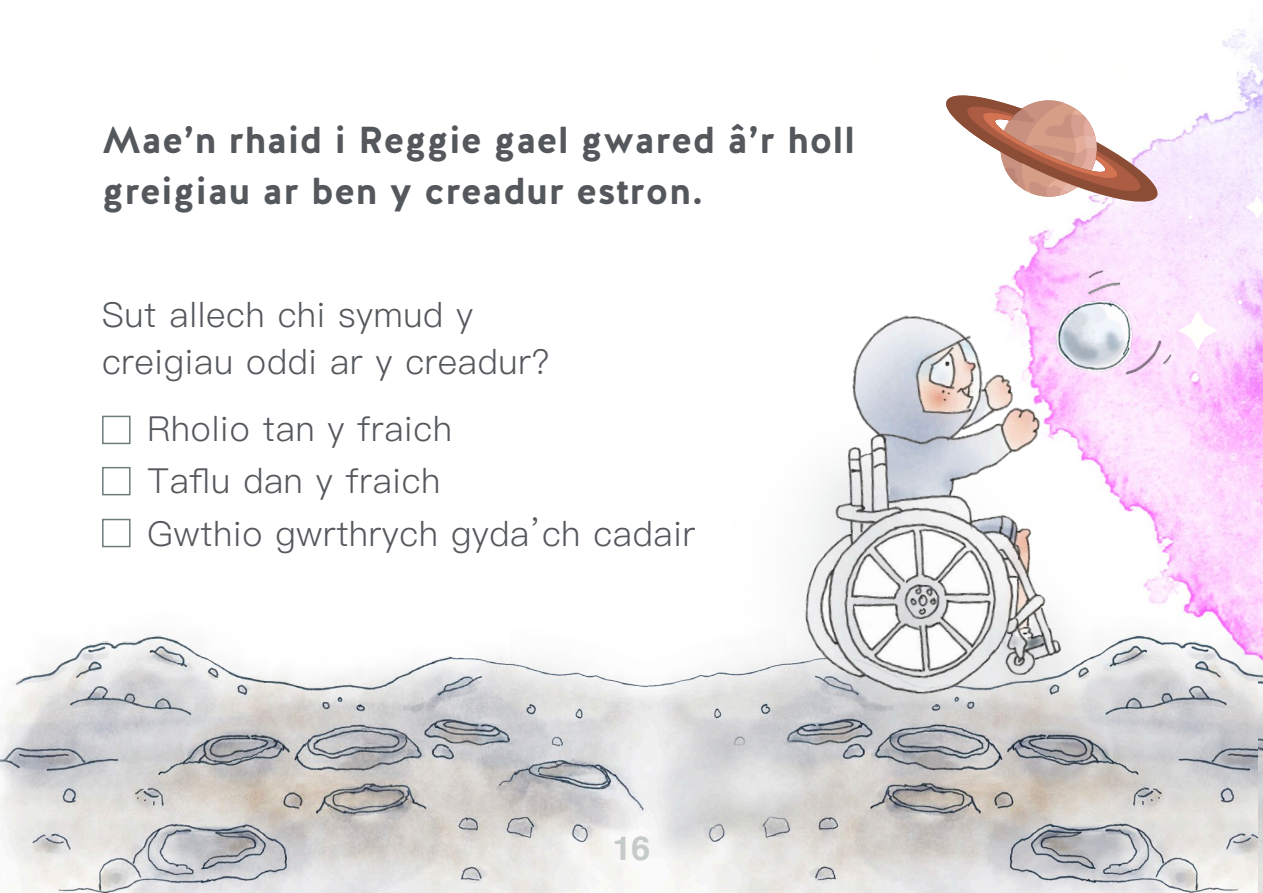
<style>
.page{position:relative;width:1263px;height:893px;background:#fff}
.page>*{position:absolute;margin:0;border:0;box-sizing:border-box;transform-origin:0 0}
.t1{font:700 37.5px/51px "Halis R";letter-spacing:.01em;color:#54585c}
.t2{font:300 34.5px/46.5px "Ping Fang HK";letter-spacing:.025em;color:#54585c}
.t3{font:700 33px "Helvetica";color:#c6caca;scale:1.05 1}
</style>
<div class="page">
<img style="left:1072px;top:29px;width:191px;height:584px">
<svg style="left:1188px;top:311px;width:30px;height:39px"></svg>
<svg style="left:1214px;top:259px;width:4px;height:4px"></svg>
<svg style="left:1245px;top:195px;width:18px;height:24px"></svg>
<svg style="left:1187px;top:215px;width:6px;height:4px"></svg>
<svg style="left:1237px;top:300px;width:6px;height:4px"></svg>
<svg style="left:946px;top:44px;width:212px;height:159px"></svg>
<img style="left:0;top:613px;width:1263px;height:280px">
<img style="left:1140px;top:257px;width:48px;height:136px">
<img style="left:626px;top:224px;width:514px;height:498px">
<img style="left:1259px;top:620px;width:4px;height:273px">
<div style="left:102px;top:416px;width:29px;height:28px;border:2px solid #6f7c7d"></div>
<div style="left:102px;top:467px;width:29px;height:28px;border:2px solid #6f7c7d"></div>
<div style="left:102px;top:519px;width:29px;height:28px;border:2px solid #6f7c7d"></div>
<p class="t1" style="left:102px;top:116px;width:755px">Mae’n rhaid i Reggie gael gwared â’r holl greigiau ar ben y creadur estron.</p>
<p class="t2" style="left:102px;top:291px;width:449px">Sut allech chi symud y creigiau oddi ar y creadur?</p>
<p class="t2" style="left:147px;top:405px;width:306px">Rholio tan y fraich</p>
<p class="t2" style="left:147px;top:457px;width:294px">Taflu dan y fraich</p>
<p class="t2" style="left:147px;top:510px;width:549px">Gwthio gwrthrych gyda’ch cadair</p>
<p class="t3" style="left:613px;top:822px;width:37px">16</p>
</div>
